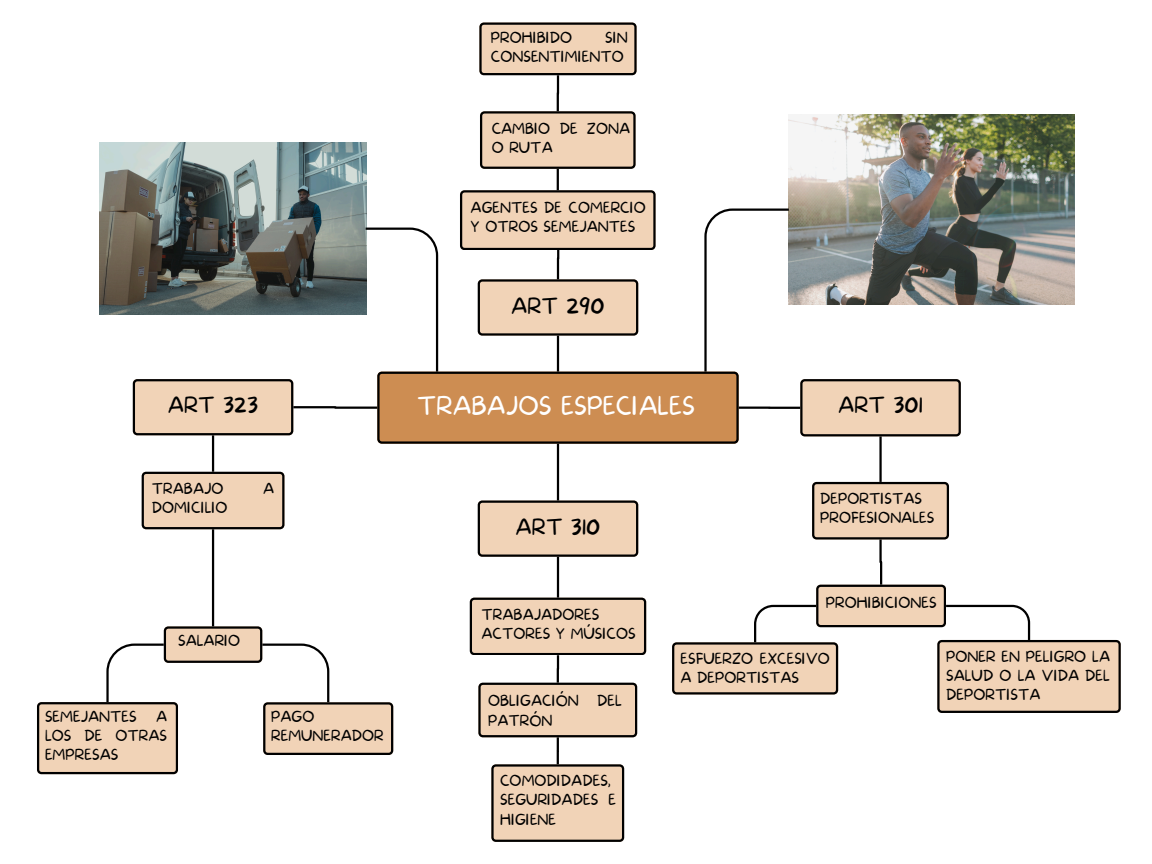
<style>
.page{position:relative;width:1152px;height:864px;background:#fff}
.page>*{position:absolute;margin:0;border:0;box-sizing:border-box;transform-origin:0 0}
.t1{font:100 24.15px "More Sugar";color:#fff}
.t2{font:100 21px "More Sugar";color:#000}
.t3{font:100 14.25px/19.2px "More Sugar";color:#000}
</style>
<div class="page">
<svg style="left:478px;top:501px;width:160px;height:56px;background:#dabfa5"></svg>
<svg style="left:142px;top:472px;width:142px;height:57px;background:#dabfa6"></svg>
<hr style="left:212px;top:529px;width:2px;height:97px;background:#000">
<svg style="left:37px;top:626px;width:356px;height:148px"></svg>
<hr style="left:212px;top:435px;width:2px;height:37px;background:#000">
<hr style="left:557px;top:444px;width:2px;height:57px;background:#000">
<svg style="left:470px;top:598px;width:176px;height:244px"></svg>
<hr style="left:557px;top:557px;width:2px;height:41px;background:#000">
<svg style="left:672px;top:482px;width:449px;height:231px"></svg>
<hr style="left:879px;top:436px;width:3px;height:46px;background:#000">
<svg style="left:479px;top:23px;width:158px;height:146px"></svg>
<hr style="left:557px;top:169px;width:2px;height:21px;background:#000">
<img style="left:100px;top:142px;width:266px;height:172px">
<img style="left:789px;top:114px;width:286px;height:191px">
<svg style="left:133px;top:190px;width:828px;height:254px"></svg>
<p class="t3" style="left:491px;top:28px;width:83px">PROHIBIDO</p>
<p class="t3" style="left:491px;top:28px;width:139px;text-align:right">SIN<br>CONSENTIMIENTO</p>
<p class="t3" style="left:492px;top:119px;width:140px">CAMBIO DE ZONA<br>O RUTA</p>
<p class="t3" style="left:471px;top:198px;width:177px">AGENTES DE COMERCIO<br>Y OTROS SEMEJANTES</p>
<h2 class="t2" style="left:511px;top:294px;width:95px">ART 290</h2>
<p class="t2" style="left:168px;top:393px;width:92px">ART 323</p>
<p class="t1" style="left:417px;top:392px;width:279px">TRABAJOS ESPECIALES</p>
<p class="t2" style="left:838px;top:393px;width:86px">ART 301</p>
<p class="t3" style="left:152px;top:480px;width:73px">TRABAJO</p>
<p class="t3" style="left:263px;top:480px;width:13px">A</p>
<p class="t3" style="left:152px;top:499px;width:77px">DOMICILIO</p>
<p class="t3" style="left:178px;top:632px;width:64px">SALARIO</p>
<h1 class="t3" style="left:45px;top:708px;width:93px">SEMEJANTES</h1>
<h1 class="t3" style="left:45px;top:708px;width:124px;text-align:justify;text-indent:111px">A LOS DE OTRAS EMPRESAS</h1>
<h2 class="t3" style="left:271px;top:708px;width:114px">PAGO<br>REMUNERADOR</h2>
<p class="t2" style="left:516px;top:515px;width:86px">ART 310</p>
<h2 class="t3" style="left:482px;top:606px;width:156px">TRABAJADORES<br>ACTORES Y MÚSICOS</h2>
<p class="t3" style="left:488px;top:692px;width:92px">OBLIGACIÓN</p>
<p class="t3" style="left:597px;top:692px;width:26px">DEL</p>
<p class="t3" style="left:488px;top:711px;width:66px">PATRÓN</p>
<p class="t3" style="left:500px;top:772px;width:118px">COMODIDADES,<br>SEGURIDADES E<br>HIGIENE</p>
<h2 class="t3" style="left:820px;top:490px;width:116px">DEPORTISTAS<br>PROFESIONALES</h2>
<p class="t3" style="left:826px;top:594px;width:112px">PROHIBICIONES</p>
<p class="t3" style="left:680px;top:650px;width:151px">ESFUERZO EXCESIVO<br>A DEPORTISTAS</p>
<p class="t3" style="left:946px;top:648px;width:166px;text-align:justify">PONER EN PELIGRO LA SALUD O LA VIDA DEL DEPORTISTA</p>
</div>
